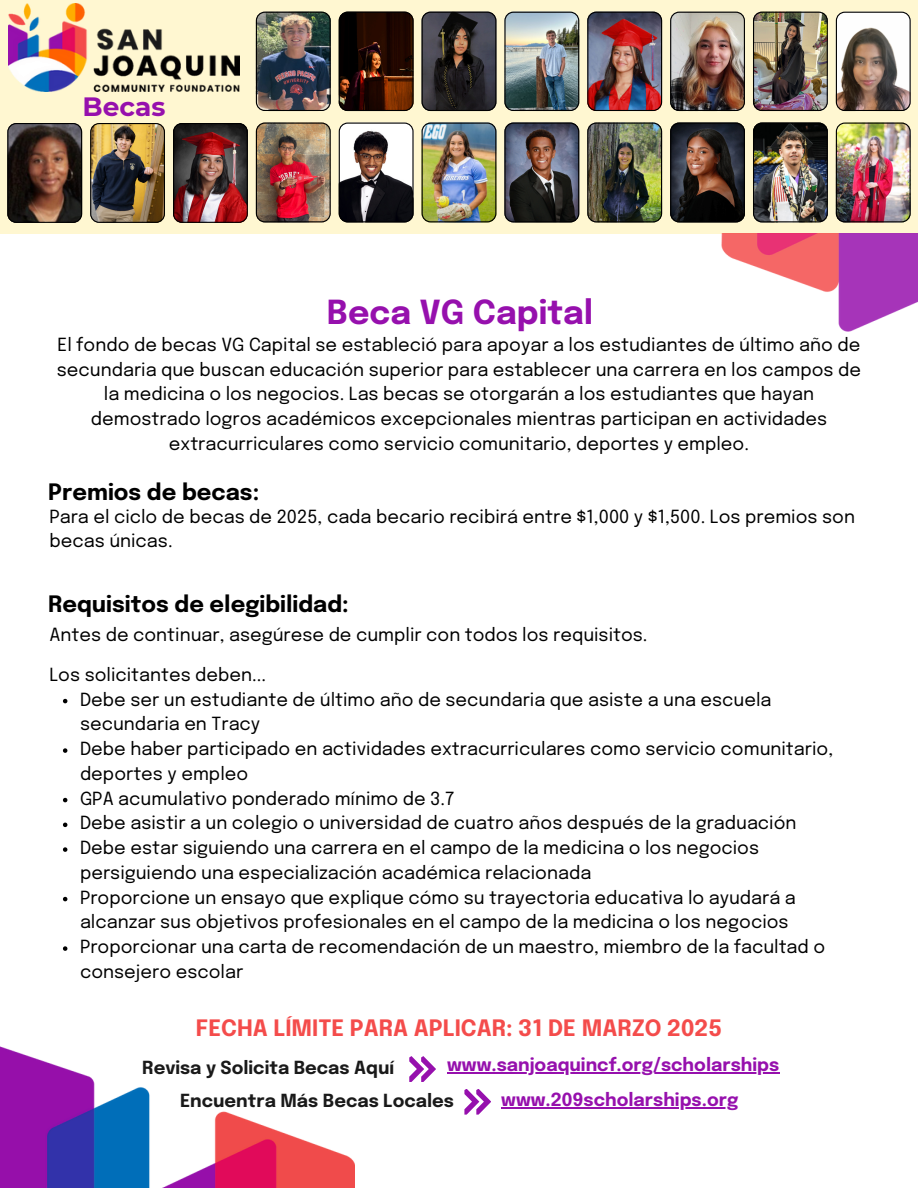
<style>
.page{position:relative;width:918px;height:1188px;background:#fff}
.page>*{position:absolute;margin:0;border:0;box-sizing:border-box;transform-origin:0 0}
.t1{font:700 33px "Epilogue";color:#9610ad}
.t2{font:700 26.4px "Montserrat";color:#9610ad}
.t3{font:700 24px "Montserrat";color:#9610ad}
.t4{font:700 22.5px "Epilogue";color:#000}
.t5{font:700 22.5px "Epilogue";color:#f44c4b}
.t6{font:18px/24.8px "Epilogue";color:#000}
.t7{font:700 18px "Epilogue";color:#9610ad}
.t8{font:700 18px "Epilogue";color:#1a1a1a}
</style>
<div class="page">
<svg style="left:63px;top:699px;width:4px;height:4px"></svg>
<svg style="left:63px;top:748px;width:4px;height:5px"></svg>
<svg style="left:63px;top:798px;width:4px;height:4px"></svg>
<svg style="left:63px;top:823px;width:4px;height:4px"></svg>
<svg style="left:63px;top:847px;width:4px;height:5px"></svg>
<svg style="left:63px;top:897px;width:4px;height:4px"></svg>
<svg style="left:63px;top:946px;width:4px;height:5px"></svg>
<div style="left:0;top:0;width:918px;height:234px;background:#fff7d1"></div>
<img style="left:90px;top:123px;width:75px;height:100px">
<img style="left:173px;top:123px;width:75px;height:100px">
<img style="left:836px;top:123px;width:75px;height:99px">
<img style="left:753px;top:123px;width:75px;height:99px">
<svg style="left:670px;top:123px;width:75px;height:99px;background:#342927"></svg>
<img style="left:587px;top:123px;width:75px;height:99px">
<img style="left:504px;top:123px;width:75px;height:99px">
<img style="left:422px;top:123px;width:74px;height:99px">
<svg style="left:339px;top:123px;width:75px;height:99px;background:#7d7878"></svg>
<img style="left:256px;top:123px;width:75px;height:99px">
<svg style="left:7px;top:123px;width:75px;height:100px;background:#4b352b"></svg>
<img style="left:256px;top:12px;width:75px;height:99px">
<svg style="left:339px;top:12px;width:75px;height:99px;background:#301206"></svg>
<svg style="left:422px;top:12px;width:74px;height:99px;background:#353134"></svg>
<img style="left:504px;top:12px;width:75px;height:99px">
<img style="left:587px;top:12px;width:75px;height:99px">
<img style="left:670px;top:12px;width:75px;height:99px">
<img style="left:753px;top:12px;width:75px;height:99px">
<img style="left:836px;top:12px;width:75px;height:99px">
<img style="left:9px;top:4px;width:230px;height:87px">
<img style="left:0;top:1046px;width:354px;height:142px">
<img style="left:721px;top:233px;width:197px;height:98px">
<hr style="left:501px;top:1107px;width:237px;height:1px;background:#9610ad">
<svg style="left:464px;top:1089px;width:27px;height:26px"></svg>
<svg style="left:409px;top:1056px;width:27px;height:26px"></svg>
<hr style="left:447px;top:1073px;width:322px;height:1px;background:#9610ad">
<p class="t3" style="left:53px;top:82px;width:87px">BECAS</p>
<p class="t2" style="left:83px;top:91px;width:84px">Becas</p>
<p class="t1" style="left:327px;top:298px;width:268px">Beca VG Capital</p>
<p class="t6" style="left:57px;top:333px;width:806px;text-align:center">El fondo de becas VG Capital se estableció para apoyar a los estudiantes de último año de secundaria que buscan educación superior para establecer una carrera en los campos de la medicina o los negocios. Las becas se otorgarán a los estudiantes que hayan demostrado logros académicos excepcionales mientras participan en actividades extracurriculares como servicio comunitario, deportes y empleo.</p>
<p class="t4" style="left:48px;top:482px;width:213px">Premios de becas:</p>
<p class="t6" style="left:49px;top:505px;width:807px">Para el ciclo de becas de 2025, cada becario recibirá entre $1,000 y $1,500. Los premios son becas únicas.</p>
<p class="t4" style="left:48px;top:594px;width:302px">Requisitos de elegibilidad:</p>
<p class="t6" style="left:49px;top:623px;width:600px">Antes de continuar, asegúrese de cumplir con todos los requisitos.</p>
<p class="t6" style="left:49px;top:663px;width:218px">Los solicitantes deben...</p>
<h2 class="t6" style="left:80px;top:688px;width:693px">Debe ser un estudiante de último año de secundaria que asiste a una escuela secundaria en Tracy</h2>
<h3 class="t6" style="left:80px;top:738px;width:755px">Debe haber participado en actividades extracurriculares como servicio comunitario, deportes y empleo</h3>
<p class="t6" style="left:80px;top:787px;width:376px">GPA acumulativo ponderado mínimo de 3.7</p>
<p class="t6" style="left:80px;top:812px;width:718px">Debe asistir a un colegio o universidad de cuatro años después de la graduación</p>
<p class="t6" style="left:80px;top:837px;width:681px">Debe estar siguiendo una carrera en el campo de la medicina o los negocios persiguiendo una especialización académica relacionada</p>
<p class="t6" style="left:80px;top:886px;width:717px">Proporcione un ensayo que explique cómo su trayectoria educativa lo ayudará a alcanzar sus objetivos profesionales en el campo de la medicina o los negocios</p>
<p class="t6" style="left:80px;top:936px;width:747px">Proporcionar una carta de recomendación de un maestro, miembro de la facultad o consejero escolar</p>
<p class="t5" style="left:196px;top:1018px;width:528px">FECHA LÍMITE PARA APLICAR: 31 DE MARZO 2025</p>
<p class="t8" style="left:142px;top:1059px;width:253px">Revisa y Solicita Becas Aquí</p>
<h4 class="t7" style="left:447px;top:1057px;width:334px">www.sanjoaquincf.org/scholarships</h4>
<p class="t8" style="left:180px;top:1093px;width:275px">Encuentra Más Becas Locales</p>
<p class="t7" style="left:501px;top:1092px;width:239px">www.209scholarships.org</p>
</div>
